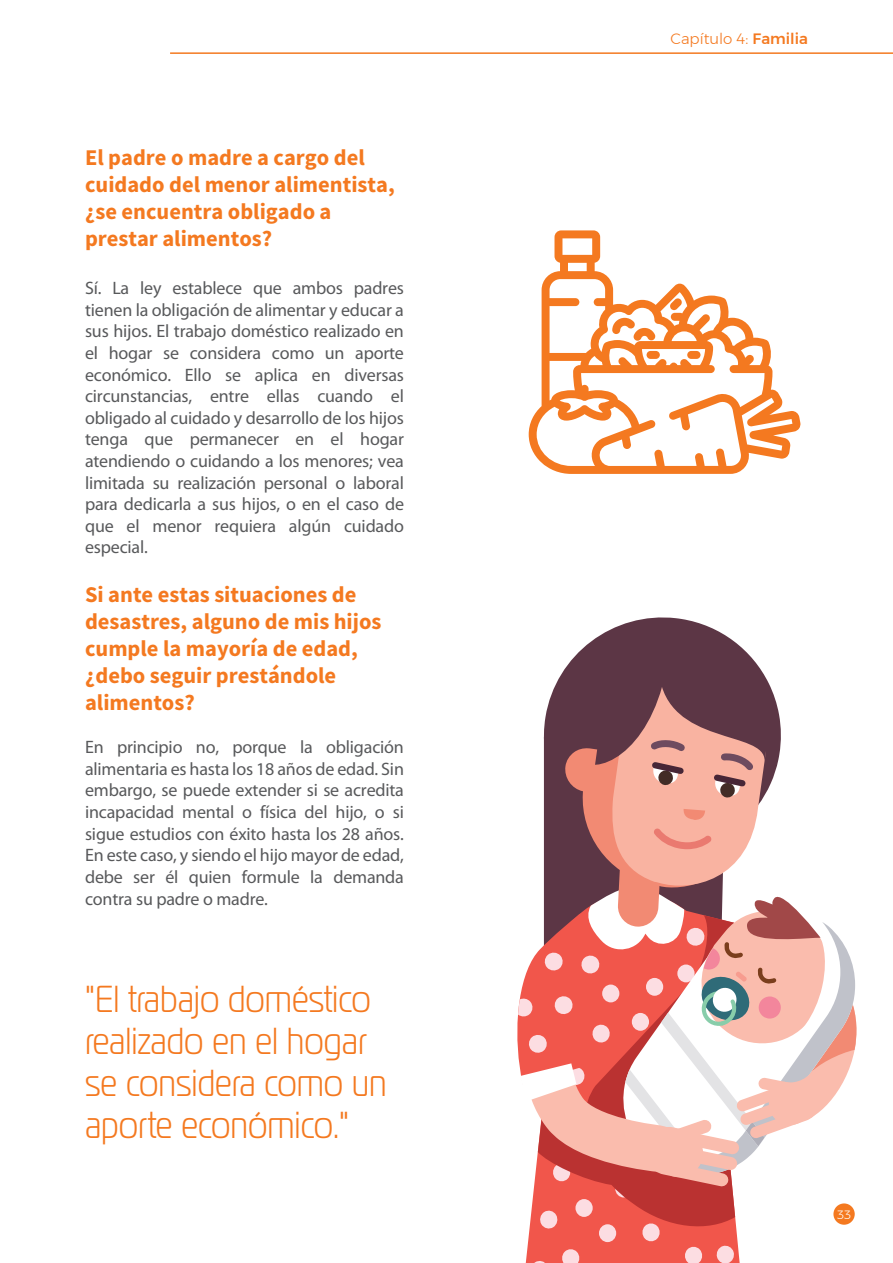
<style>
.page{position:relative;width:893px;height:1263px;background:#fff}
.page>*{position:absolute;margin:0;border:0;box-sizing:border-box;transform-origin:0 0}
.t1{font:300 37.5px/42px "Magistral Cond";color:#f47920}
.t2{font:700 22.5px/27px "Source Sans Pro";color:#f47920}
.t3{font:18px/21.6px "Myriad Pro";letter-spacing:-.01em;color:#58595b;text-align:justify}
.t4{font:300 15px "Montserrat";color:#f47920}
.t5{font:300 12px "Montserrat";color:#fff}
.s1{font-weight:500}
</style>
<div class="page">
<hr style="left:170px;top:52px;width:723px;height:2px;background:#f47920">
<svg style="left:517px;top:617px;width:340px;height:646px"></svg>
<svg style="left:529px;top:230px;width:272px;height:244px"></svg>
<div style="left:833px;top:1203px;width:22px;height:22px;background:#f47920;border-radius:50%"></div>
<p class="t2" style="left:85px;top:143px;width:311px">El padre o madre a cargo del cuidado del menor alimentista, ¿se encuentra obligado a prestar alimentos?</p>
<p class="t3" style="left:85px;top:277px;width:320px">Sí. La ley establece que ambos padres tienen la obligación de alimentar y educar a sus hijos. El trabajo doméstico realizado en el hogar se considera como un aporte económico. Ello se aplica en diversas circunstancias, entre ellas cuando el obligado al cuidado y desarrollo de los hijos tenga que permanecer en el hogar atendiendo o cuidando a los menores; vea limitada su realización personal o laboral para dedicarla a sus hijos, o en el caso de que el menor requiera algún cuidado especial.</p>
<p class="t2" style="left:85px;top:581px;width:298px">Si ante estas situaciones de desastres, alguno de mis hijos cumple la mayoría de edad, ¿debo seguir prestándole alimentos?</p>
<p class="t3" style="left:85px;top:736px;width:320px">En principio no, porque la obligación alimentaria es hasta los 18 años de edad. Sin embargo, se puede extender si se acredita incapacidad mental o física del hijo, o si sigue estudios con éxito hasta los 28 años.<br>En este caso, y siendo el hijo mayor de edad, debe ser él quien formule la demanda contra su padre o madre.</p>
<h1 class="t1" style="left:85px;top:976px;width:303px">"El trabajo doméstico realizado en el hogar se considera como un aporte económico."</h1>
<p class="t4" style="left:670px;top:28px;width:139px">Capítulo 4: <span class="s1">Familia</span></p>
<p class="t5" style="left:837px;top:1205px;width:15px">33</p>
</div>
